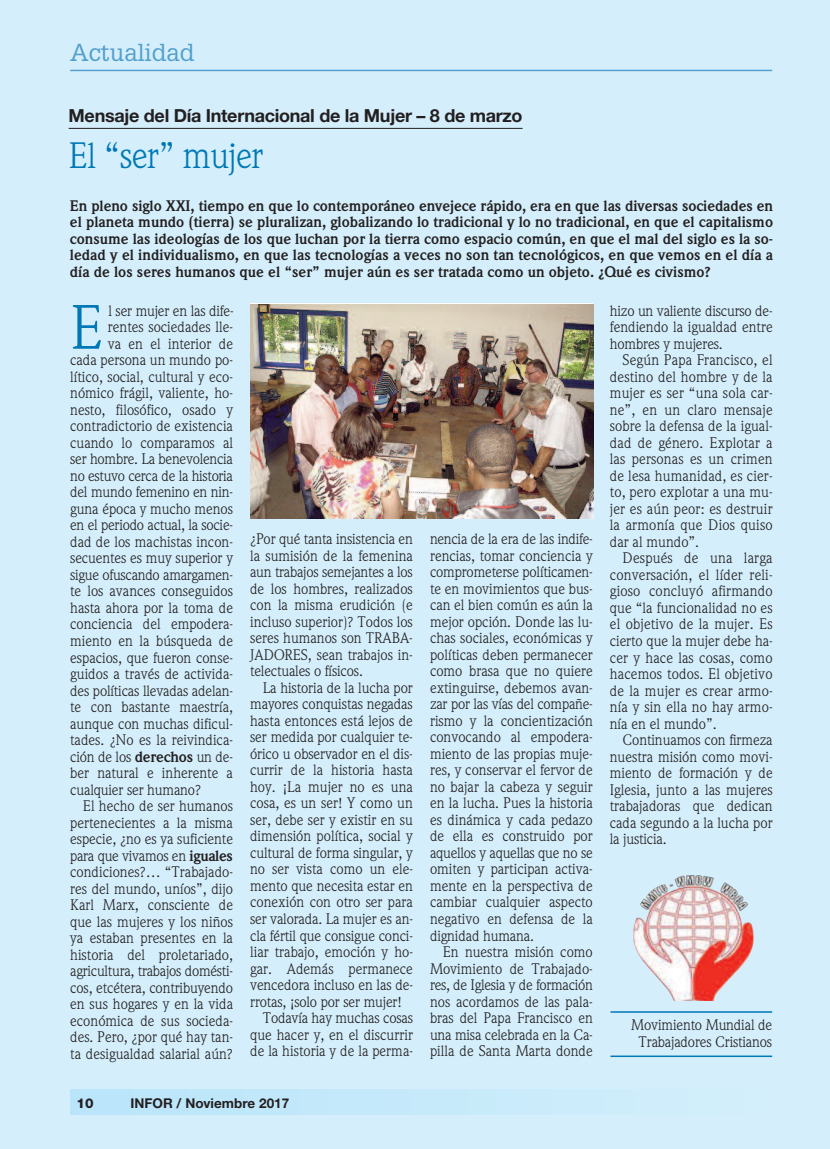
<style>
.page{position:relative;width:830px;height:1149px;background:#fff}
.page>*{position:absolute;margin:0;border:0;box-sizing:border-box;transform-origin:0 0}
.t1{font:61.35px "Weidemann Std";color:#0078b6}
.t2{font:36px "Weidemann Std";letter-spacing:-.015em;color:#0078b6}
.t3{font:24px "Glypha LT Std";color:#549fce}
.t4{font:700 18px "Helvetica Neue";letter-spacing:-.015em;color:#231f20}
.t5{font:15px/16.5px "Weidemann Std";color:#231f20;text-align:justify}
.t6{font:700 15px/16.5px "Weidemann Std";color:#231f20;text-align:justify}
.t7{font:15px "Weidemann Std";letter-spacing:-.02em;color:#231f20}
.t8{font:700 13.5px "Helvetica Neue";color:#231f20}
.t9{font:800 13.5px "Helvetica Neue";color:#231f20}
.s1{font-weight:700}
</style>
<div class="page">
<div style="left:0;top:0;width:829px;height:1148px;background:#d4effb"></div>
<div style="left:70px;top:1089px;width:702px;height:25px;background:#c6eafa"></div>
<hr style="left:70px;top:70px;width:701px;height:1px;background:#549fce">
<img style="left:250px;top:304px;width:343px;height:214px">
<hr style="left:69px;top:128px;width:453px;height:1px;background:#231f20">
<hr style="left:610px;top:1010px;width:161px;height:2px;background:#0078b6">
<hr style="left:610px;top:1055px;width:161px;height:1px;background:#0078b6">
<img style="left:633px;top:875px;width:121px;height:125px">
<h3 class="t3" style="left:70px;top:39px;width:125px">Actualidad</h3>
<p class="t4" style="left:69px;top:109px;width:455px">Mensaje del Día Internacional de la Mujer – 8 de marzo</p>
<h2 class="t2" style="left:69px;top:143px;width:196px">El “ser” mujer</h2>
<p class="t6" style="left:70px;top:198px;width:704px">En pleno siglo XXI, tiempo en que lo contemporáneo envejece rápido, era en que las diversas sociedades en el planeta mundo (tierra) se pluralizan, globalizando lo tradicional y lo no tradicional, en que el capitalismo consume las ideologías de los que luchan por la tierra como espacio común, en que el mal del siglo es la so&shy;ledad y el individualismo, en que las tecnologías a veces no son tan tecnológicos, en que vemos en el día a día de los seres humanos que el “ser” mujer aún es ser tratada como un objeto. ¿Qué es civismo?</p>
<h1 class="t1" style="left:70px;top:305px;width:34px">E</h1>
<p class="t5" style="left:108px;top:303px;width:126px">l ser mujer en las dife-</p>
<p class="t5" style="left:108px;top:320px;width:126px">rentes sociedades lle-</p>
<p class="t5" style="left:108px;top:336px;width:126px">va en el interior de</p>
<p class="t5" style="left:70px;top:353px;width:164px">cada persona un mundo po-</p>
<p class="t5" style="left:70px;top:369px;width:164px">lítico, social, cultural y eco-</p>
<p class="t5" style="left:70px;top:386px;width:164px">nómico frágil, valiente, ho-</p>
<p class="t5" style="left:70px;top:402px;width:164px">nesto, filosófico, osado y</p>
<p class="t5" style="left:70px;top:419px;width:164px">contradictorio de existencia</p>
<p class="t5" style="left:70px;top:435px;width:164px">cuando lo comparamos al</p>
<p class="t5" style="left:70px;top:452px;width:164px">ser hombre. La benevolencia</p>
<p class="t7" style="left:70px;top:470px;width:164px">no estuvo cerca de la historia</p>
<p class="t5" style="left:70px;top:485px;width:164px">del mundo femenino en nin-</p>
<p class="t5" style="left:70px;top:501px;width:164px">guna época y mucho menos</p>
<p class="t5" style="left:70px;top:518px;width:164px">en el periodo actual, la socie-</p>
<p class="t5" style="left:70px;top:534px;width:164px">dad de los machistas incon-</p>
<p class="t5" style="left:70px;top:551px;width:164px">secuentes es muy superior y</p>
<p class="t7" style="left:70px;top:569px;width:164px">sigue ofuscando amargamen-</p>
<p class="t5" style="left:70px;top:584px;width:164px">te los avances conseguidos</p>
<p class="t5" style="left:70px;top:600px;width:164px">hasta ahora por la toma de</p>
<p class="t5" style="left:70px;top:617px;width:164px">conciencia del empodera-</p>
<p class="t5" style="left:70px;top:633px;width:164px">miento en la búsqueda de</p>
<p class="t5" style="left:70px;top:650px;width:164px">espacios, que fueron conse-</p>
<p class="t5" style="left:70px;top:666px;width:164px">guidos a través de activida-</p>
<p class="t5" style="left:70px;top:683px;width:164px">des políticas llevadas adelan-</p>
<p class="t5" style="left:70px;top:699px;width:164px">te con bastante maestría,</p>
<p class="t5" style="left:70px;top:716px;width:164px">aunque con muchas dificul-</p>
<p class="t5" style="left:70px;top:732px;width:164px">tades. ¿No es la reivindica-</p>
<p class="t5" style="left:70px;top:749px;width:164px">ción de los <span class="s1">derechos</span> un de-</p>
<p class="t5" style="left:70px;top:765px;width:164px">ber natural e inherente a</p>
<p class="t5" style="left:70px;top:782px;width:132px">cualquier ser humano?</p>
<p class="t5" style="left:83px;top:798px;width:151px">El hecho de ser humanos</p>
<p class="t5" style="left:70px;top:815px;width:164px">pertenecientes a la misma</p>
<p class="t5" style="left:70px;top:831px;width:164px">especie, ¿no es ya suficiente</p>
<p class="t7" style="left:70px;top:849px;width:164px">para que vivamos en <span class="s1">iguales</span></p>
<p class="t5" style="left:70px;top:864px;width:164px">condiciones?… “Trabajado-</p>
<p class="t5" style="left:70px;top:881px;width:164px">res del mundo, uníos”, dijo</p>
<p class="t5" style="left:70px;top:897px;width:164px">Karl Marx, consciente de</p>
<p class="t5" style="left:70px;top:914px;width:164px">que las mujeres y los niños</p>
<p class="t5" style="left:70px;top:930px;width:164px">ya estaban presentes en la</p>
<p class="t5" style="left:70px;top:947px;width:164px">historia del proletariado,</p>
<p class="t5" style="left:70px;top:963px;width:164px">agricultura, trabajos domésti-</p>
<p class="t5" style="left:70px;top:980px;width:164px">cos, etcétera, contribuyendo</p>
<p class="t5" style="left:70px;top:996px;width:164px">en sus hogares y en la vida</p>
<p class="t5" style="left:70px;top:1013px;width:164px">económica de sus socieda-</p>
<p class="t5" style="left:70px;top:1029px;width:164px">des. Pero, ¿por qué hay tan-</p>
<p class="t5" style="left:70px;top:1046px;width:164px">ta desigualdad salarial aún?</p>
<p class="t5" style="left:250px;top:532px;width:164px">¿Por qué tanta insistencia en la sumisión de la femenina aun trabajos semejantes a los de los hombres, realizados con la misma erudición (e incluso superior)? Todos los seres humanos son TRABA-JADORES, sean trabajos in&shy;telectuales o físicos.</p>
<p class="t5" style="left:263px;top:680px;width:151px">La historia de la lucha por</p>
<p class="t5" style="left:250px;top:697px;width:164px">mayores conquistas negadas</p>
<p class="t5" style="left:250px;top:713px;width:164px">hasta entonces está lejos de</p>
<p class="t5" style="left:250px;top:730px;width:164px">ser medida por cualquier te-</p>
<p class="t5" style="left:250px;top:746px;width:164px">órico u observador en el dis-</p>
<p class="t5" style="left:250px;top:763px;width:164px">currir de la historia hasta</p>
<p class="t5" style="left:250px;top:779px;width:164px">hoy. ¡La mujer no es una</p>
<p class="t5" style="left:250px;top:796px;width:164px">cosa, es un ser! Y como un</p>
<p class="t5" style="left:250px;top:812px;width:164px">ser, debe ser y existir en su</p>
<p class="t5" style="left:250px;top:829px;width:164px">dimensión política, social y</p>
<p class="t5" style="left:250px;top:845px;width:164px">cultural de forma singular, y</p>
<p class="t5" style="left:250px;top:862px;width:164px">no ser vista como un ele-</p>
<p class="t5" style="left:250px;top:878px;width:164px">mento que necesita estar en</p>
<p class="t5" style="left:250px;top:895px;width:164px">conexión con otro ser para</p>
<p class="t5" style="left:250px;top:911px;width:164px">ser valorada. La mujer es an-</p>
<p class="t5" style="left:250px;top:928px;width:164px">cla fértil que consigue conci-</p>
<p class="t5" style="left:250px;top:944px;width:164px">liar trabajo, emoción y ho-</p>
<p class="t5" style="left:250px;top:961px;width:164px">gar. Además permanece</p>
<p class="t5" style="left:250px;top:977px;width:164px">vencedora incluso en las de-</p>
<p class="t5" style="left:250px;top:994px;width:153px">rrotas, ¡solo por ser mujer!</p>
<p class="t5" style="left:263px;top:1010px;width:151px">Todavía hay muchas cosas</p>
<p class="t5" style="left:250px;top:1027px;width:164px">que hacer y, en el discurrir</p>
<p class="t5" style="left:250px;top:1043px;width:164px">de la historia y de la perma-</p>
<p class="t9" style="left:76px;top:1097px;width:19px">10</p>
<p class="t8" style="left:130px;top:1097px;width:160px">INFOR / Noviembre 2017</p>
<p class="t5" style="left:430px;top:532px;width:164px">nencia de la era de las indife&shy;rencias, tomar conciencia y comprometerse políticamen&shy;te en movimientos que bus&shy;can el bien común es aún la mejor opción. Donde las lu&shy;chas sociales, económicas y políticas deben permanecer como brasa que no quiere extinguirse, debemos avan&shy;zar por las vías del compañe&shy;rismo y la concientización convocando al empodera&shy;miento de las propias muje&shy;res, y conservar el fervor de no bajar la cabeza y seguir en la lucha. Pues la historia es dinámica y cada pedazo de ella es construido por aquellos y aquellas que no se omiten y participan activa&shy;mente en la perspectiva de cambiar cualquier aspecto negativo en defensa de la dignidad humana.</p>
<p class="t5" style="left:430px;top:944px;width:164px;text-indent:13px">En nuestra misión como Movimiento de Trabajado&shy;res, de Iglesia y de formación nos acordamos de las pala&shy;bras del Papa Francisco en una misa celebrada en la Ca&shy;pilla de Santa Marta donde</p>
<p class="t5" style="left:609px;top:303px;width:164px">hizo un valiente discurso de&shy;fendiendo la igualdad entre hombres y mujeres.</p>
<p class="t5" style="left:609px;top:353px;width:164px;text-indent:13px">Según Papa Francisco, el destino del hombre y de la mujer es ser “una sola car&shy;ne”, en un claro mensaje sobre la defensa de la igual&shy;dad de género. Explotar a las personas es un crimen de lesa humanidad, es cier&shy;to, pero explotar a una mu&shy;jer es aún peor: es destruir la armonía que Dios quiso dar al mundo”.</p>
<p class="t5" style="left:609px;top:551px;width:164px;text-indent:13px">Después de una larga conversación, el líder reli&shy;gioso concluyó afirmando que “la funcionalidad no es el objetivo de la mujer. Es cierto que la mujer debe ha&shy;cer y hace las cosas, como hacemos todos. El objetivo de la mujer es crear armo&shy;nía y sin ella no hay armo&shy;nía en el mundo”.</p>
<p class="t5" style="left:609px;top:732px;width:164px;text-indent:13px">Continuamos con firmeza nuestra misión como movi&shy;miento de formación y de Iglesia, junto a las mujeres trabajadoras que dedican cada segundo a la lucha por la justicia.</p>
<p class="t5" style="left:631px;top:1016px;width:142px;line-height:17.2px;text-align:center">Movimiento Mundial de<br>Trabajadores Cristianos</p>
</div>
